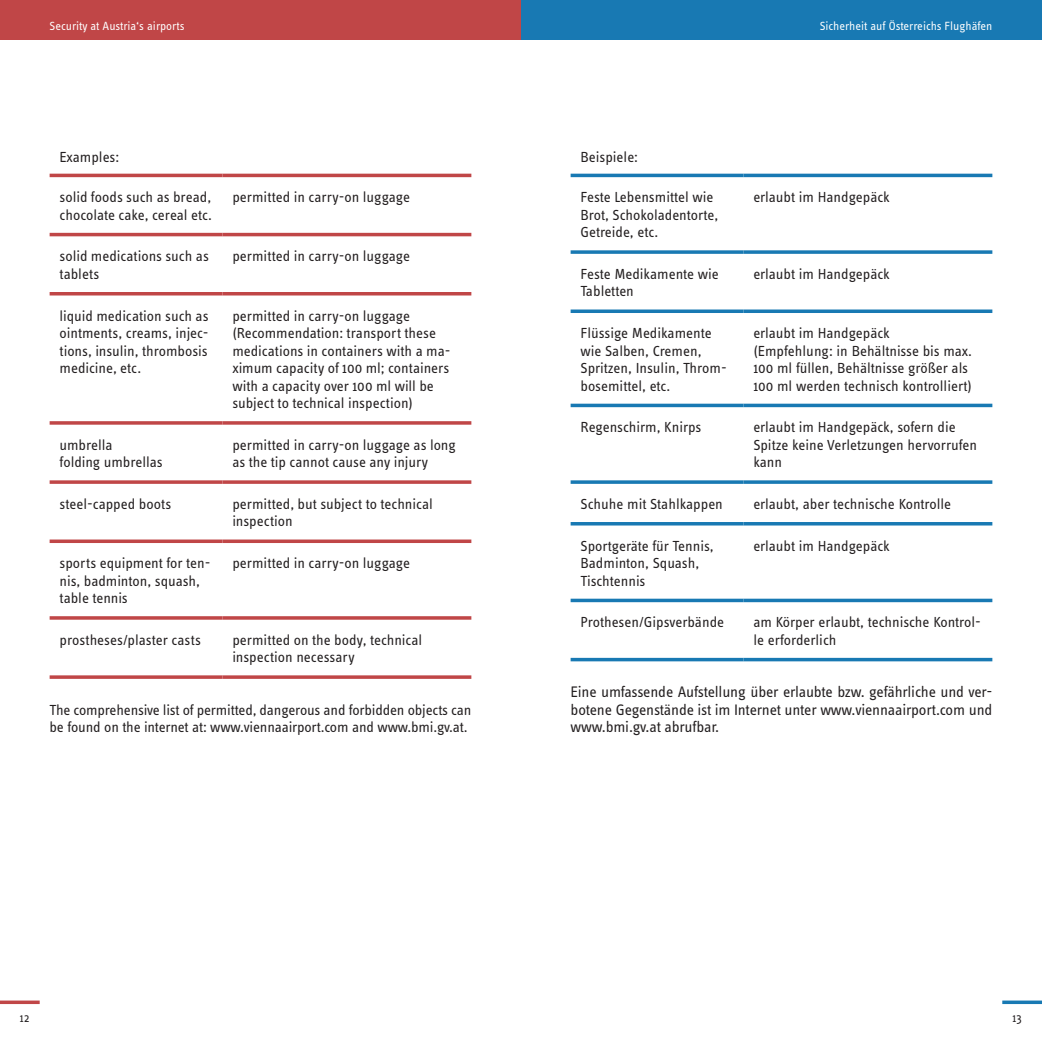
<style>
.page{position:relative;width:1042px;height:1042px;background:#fff}
.page>*{position:absolute;margin:0;border:0;box-sizing:border-box;transform-origin:0 0}
.t1{font:15.75px/17.5px "Info OT Text";letter-spacing:-.01em;color:#231f20;text-align:justify}
.Normal_englisch{font:15.05px/17.5px "Info OT Text";letter-spacing:-.005em;color:#231f20}
.t2{font:12.25px "Info OT Text";color:#fff}
.t3{font:12.25px "Info OT Text";color:#231f20}
</style>
<div class="page">
<svg style="left:0;top:1000px;width:40px;height:4px"></svg>
<svg style="left:1002px;top:1000px;width:40px;height:4px"></svg>
<hr style="left:570px;top:174px;width:173px;height:3px;background:#1879b3">
<hr style="left:743px;top:174px;width:249px;height:3px;background:#1879b3">
<svg style="left:570px;top:250px;width:173px;height:4px"></svg>
<svg style="left:743px;top:250px;width:249px;height:4px"></svg>
<svg style="left:570px;top:309px;width:173px;height:4px"></svg>
<svg style="left:743px;top:309px;width:249px;height:4px"></svg>
<hr style="left:570px;top:404px;width:173px;height:3px;background:#1879b3">
<hr style="left:743px;top:404px;width:249px;height:3px;background:#1879b3">
<svg style="left:570px;top:480px;width:173px;height:4px"></svg>
<svg style="left:743px;top:480px;width:249px;height:4px"></svg>
<hr style="left:570px;top:522px;width:173px;height:3px;background:#1879b3">
<hr style="left:743px;top:522px;width:249px;height:3px;background:#1879b3">
<hr style="left:570px;top:599px;width:173px;height:3px;background:#1879b3">
<hr style="left:743px;top:599px;width:249px;height:3px;background:#1879b3">
<hr style="left:570px;top:658px;width:173px;height:3px;background:#1879b3">
<hr style="left:743px;top:658px;width:249px;height:3px;background:#1879b3">
<hr style="left:50px;top:174px;width:172px;height:3px;background:#c04647">
<hr style="left:222px;top:174px;width:249px;height:3px;background:#c04647">
<hr style="left:50px;top:233px;width:172px;height:3px;background:#c04647">
<hr style="left:222px;top:233px;width:249px;height:3px;background:#c04647">
<hr style="left:50px;top:292px;width:172px;height:3px;background:#c04647">
<hr style="left:222px;top:292px;width:249px;height:3px;background:#c04647">
<svg style="left:50px;top:421px;width:172px;height:4px"></svg>
<svg style="left:222px;top:421px;width:249px;height:4px"></svg>
<svg style="left:50px;top:480px;width:172px;height:4px"></svg>
<svg style="left:222px;top:480px;width:249px;height:4px"></svg>
<svg style="left:50px;top:539px;width:172px;height:4px"></svg>
<svg style="left:222px;top:539px;width:249px;height:4px"></svg>
<svg style="left:50px;top:616px;width:172px;height:4px"></svg>
<svg style="left:222px;top:616px;width:249px;height:4px"></svg>
<svg style="left:50px;top:675px;width:172px;height:4px"></svg>
<svg style="left:222px;top:675px;width:249px;height:4px"></svg>
<div style="left:521px;top:0;width:521px;height:40px;background:#1879b3"></div>
<div style="left:0;top:0;width:520px;height:40px;background:#c04647"></div>
<p class="t2" style="left:50px;top:18px;width:136px">Security at Austria‘s airports</p>
<p class="t2" style="left:820px;top:18px;width:174px">Sicherheit auf Österreichs Flughäfen</p>
<p class="Normal_englisch" style="left:60px;top:148px;width:61px">Examples:</p>
<p class="Normal_englisch" style="left:580px;top:148px;width:59px">Beispiele:</p>
<p class="Normal_englisch" style="left:60px;top:188px;width:154px">solid foods such as bread, chocolate cake, cereal etc.</p>
<p class="Normal_englisch" style="left:232px;top:188px;width:179px">permitted in carry-on luggage</p>
<p class="Normal_englisch" style="left:60px;top:247px;width:151px">solid medications such as tablets</p>
<p class="Normal_englisch" style="left:232px;top:247px;width:179px">permitted in carry-on luggage</p>
<p class="Normal_englisch" style="left:60px;top:306px;width:151px;text-align:justify">liquid medication such as ointments, creams, injec&shy;tions, insulin, thrombosis medicine, etc.</p>
<p class="Normal_englisch" style="left:232px;top:306px;width:179px">permitted in carry-on luggage</p>
<p class="Normal_englisch" style="left:232px;top:324px;width:220px">(Recommendation: transport these medications in containers with a ma&shy;ximum capacity of 100 ml; containers with a capacity over 100 ml will be subject to technical inspection)</p>
<p class="Normal_englisch" style="left:60px;top:436px;width:105px">umbrella<br>folding umbrellas</p>
<p class="Normal_englisch" style="left:232px;top:436px;width:225px">permitted in carry-on luggage as long as the tip cannot cause any injury</p>
<p class="Normal_englisch" style="left:60px;top:495px;width:113px">steel-capped boots</p>
<p class="Normal_englisch" style="left:232px;top:495px;width:202px">permitted, but subject to technical inspection</p>
<p class="Normal_englisch" style="left:60px;top:554px;width:152px">sports equipment for ten&shy;nis, badminton, squash, table tennis</p>
<p class="Normal_englisch" style="left:232px;top:554px;width:179px">permitted in carry-on luggage</p>
<p class="Normal_englisch" style="left:60px;top:631px;width:143px">prostheses/plaster casts</p>
<p class="Normal_englisch" style="left:232px;top:631px;width:191px">permitted on the body, technical inspection necessary</p>
<p class="Normal_englisch" style="left:50px;top:700px;width:423px">The comprehensive list of permitted, dangerous and forbidden objects can be found on the internet at: www.viennaairport.com and www.bmi.gv.at.</p>
<p class="Normal_englisch" style="left:580px;top:188px;width:139px">Feste Lebensmittel wie<br>Brot, Schokoladentorte,<br>Getreide, etc.</p>
<p class="Normal_englisch" style="left:753px;top:188px;width:138px">erlaubt im Handgepäck</p>
<p class="Normal_englisch" style="left:580px;top:265px;width:140px">Feste Medikamente wie<br>Tabletten</p>
<p class="Normal_englisch" style="left:753px;top:265px;width:138px">erlaubt im Handgepäck</p>
<p class="Normal_englisch" style="left:580px;top:324px;width:133px">Flüssige Medikamente</p>
<p class="Normal_englisch" style="left:580px;top:341px;width:148px">wie Salben, Cremen,<br>Spritzen, Insulin, Throm&shy;bosemittel, etc.</p>
<p class="Normal_englisch" style="left:753px;top:324px;width:220px">erlaubt im Handgepäck (Empfehlung: in Behältnisse bis max.<br>100 ml füllen, Behältnisse größer als 100 ml werden technisch kontrolliert)</p>
<p class="Normal_englisch" style="left:580px;top:418px;width:122px">Regenschirm, Knirps</p>
<p class="Normal_englisch" style="left:753px;top:418px;width:225px">erlaubt im Handgepäck, sofern die<br>Spitze keine Verletzungen hervorrufen kann</p>
<p class="Normal_englisch" style="left:580px;top:495px;width:144px">Schuhe mit Stahlkappen</p>
<p class="Normal_englisch" style="left:753px;top:495px;width:199px">erlaubt, aber technische Kontrolle</p>
<p class="Normal_englisch" style="left:580px;top:536px;width:135px">Sportgeräte für Tennis,<br>Badminton, Squash,<br>Tischtennis</p>
<p class="Normal_englisch" style="left:753px;top:536px;width:138px">erlaubt im Handgepäck</p>
<p class="Normal_englisch" style="left:580px;top:613px;width:145px">Prothesen/Gipsverbände</p>
<p class="Normal_englisch" style="left:753px;top:613px;width:229px">am Körper erlaubt, technische Kontrol&shy;le erforderlich</p>
<p class="t1" style="left:570px;top:683px;width:423px">Eine umfassende Aufstellung über erlaubte bzw. gefährliche und ver&shy;botene Gegenstände ist im Internet unter www.viennaairport.com und www.bmi.gv.at abrufbar.</p>
<p class="t3" style="left:20px;top:1010px;width:11px">12</p>
<p class="t3" style="left:1012px;top:1010px;width:11px">13</p>
</div>
